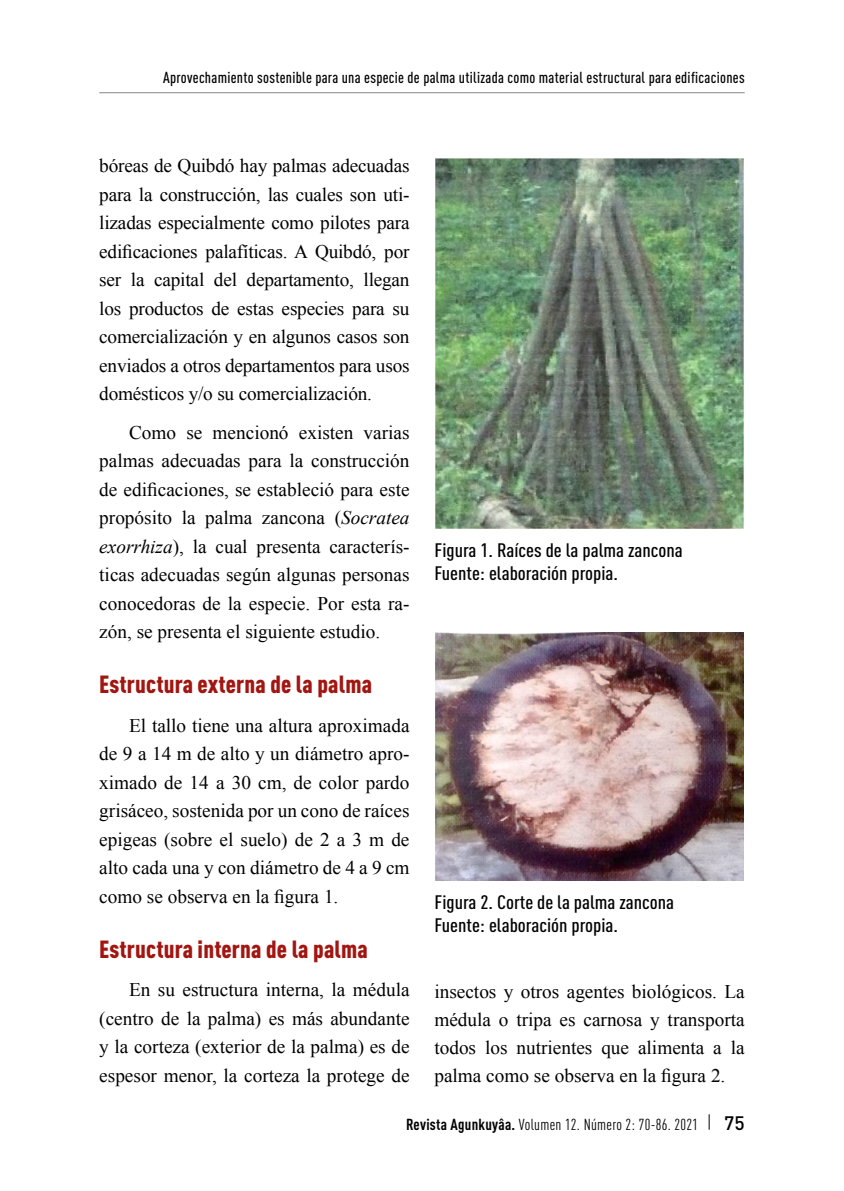
<style>
.page{position:relative;width:844px;height:1191px;background:#fff}
.page>*{position:absolute;margin:0;border:0;box-sizing:border-box;transform-origin:0 0}
.t1{font:900 condensed 24.5px "DIN Pro";letter-spacing:.005em;color:#a21611}
.t2{font:19.25px/28.5px "Times New Roman";color:#000;text-align:justify}
.t3{font:500 condensed 19.25px/23.1px "DIN Pro";color:#000;scale:1.1 1}
.t4{font:500 19.25px "DIN Pro";color:#000}
.t5{font:500 condensed 15.75px "DIN Pro";letter-spacing:.02em;color:#000}
.t6{font:condensed 15.75px "DIN Pro";letter-spacing:.02em;color:#000}
.s1{font-style:italic}
.s2{font-weight:700}
</style>
<div class="page">
<hr style="left:99px;top:92px;width:645px;height:1px;background:#878787">
<svg style="left:708px;top:1114px;width:1px;height:15px"></svg>
<img style="left:435px;top:159px;width:308px;height:370px">
<img style="left:435px;top:632px;width:308px;height:249px">
<p class="t5" style="left:163px;top:66px;width:583px">Aprovechamiento sostenible para una especie de palma utilizada como material estructural para edificaciones</p>
<p class="t2" style="left:99px;top:151px;width:312px">bóreas de Quibdó hay palmas adecuadas para la construcción, las cuales son uti&shy;lizadas especialmente como pilotes para edificaciones palafíticas. A Quibdó, por ser la capital del departamento, llegan los productos de estas especies para su comercialización y en algunos casos son enviados a otros departamentos para usos domésticos y/o su comercialización.</p>
<p class="t2" style="left:99px;top:418px;width:312px;text-indent:30px">Como se mencionó existen varias palmas adecuadas para la construcción de edificaciones, se estableció para este propósito la palma zancona (<span class="s1">Socratea exorrhiza</span>), la cual presenta caracterís&shy;ticas adecuadas según algunas personas conocedoras de la especie. Por esta ra&shy;zón, se presenta el siguiente estudio.</p>
<p class="t1" style="left:99px;top:665px;width:274px">Estructura externa de la palma</p>
<p class="t2" style="left:99px;top:711px;width:312px;text-indent:30px">El tallo tiene una altura aproximada de 9 a 14 m de alto y un diámetro apro&shy;ximado de 14 a 30 cm, de color pardo grisáceo, sostenida por un cono de raíces epigeas (sobre el suelo) de 2 a 3 m de alto cada una y con diámetro de 4 a 9 cm como se observa en la figura 1.</p>
<p class="t1" style="left:99px;top:930px;width:270px">Estructura interna de la palma</p>
<p class="t2" style="left:99px;top:975px;width:312px;text-indent:30px">En su estructura interna, la médula (centro de la palma) es más abundante y la corteza (exterior de la palma) es de espesor menor, la corteza la protege de</p>
<p class="t2" style="left:434px;top:977px;width:312px;line-height:28px">insectos y otros agentes biológicos. La médula o tripa es carnosa y transporta todos los nutrientes que alimenta a la palma como se observa en la figura 2.</p>
<p class="t3" style="left:434px;top:537px;width:227px">Figura 1. Raíces de la palma zancona<br>Fuente: elaboración propia.</p>
<p class="t3" style="left:434px;top:889px;width:219px">Figura 2. Corte de la palma zancona<br>Fuente: elaboración propia.</p>
<p class="t6" style="left:406px;top:1112px;width:293px"><span class="s2">Revista Agunkuyâa.</span> Volumen 12. Número 2: 70-86. 2021</p>
<p class="t4" style="left:724px;top:1107px;width:22px">75</p>
</div>
